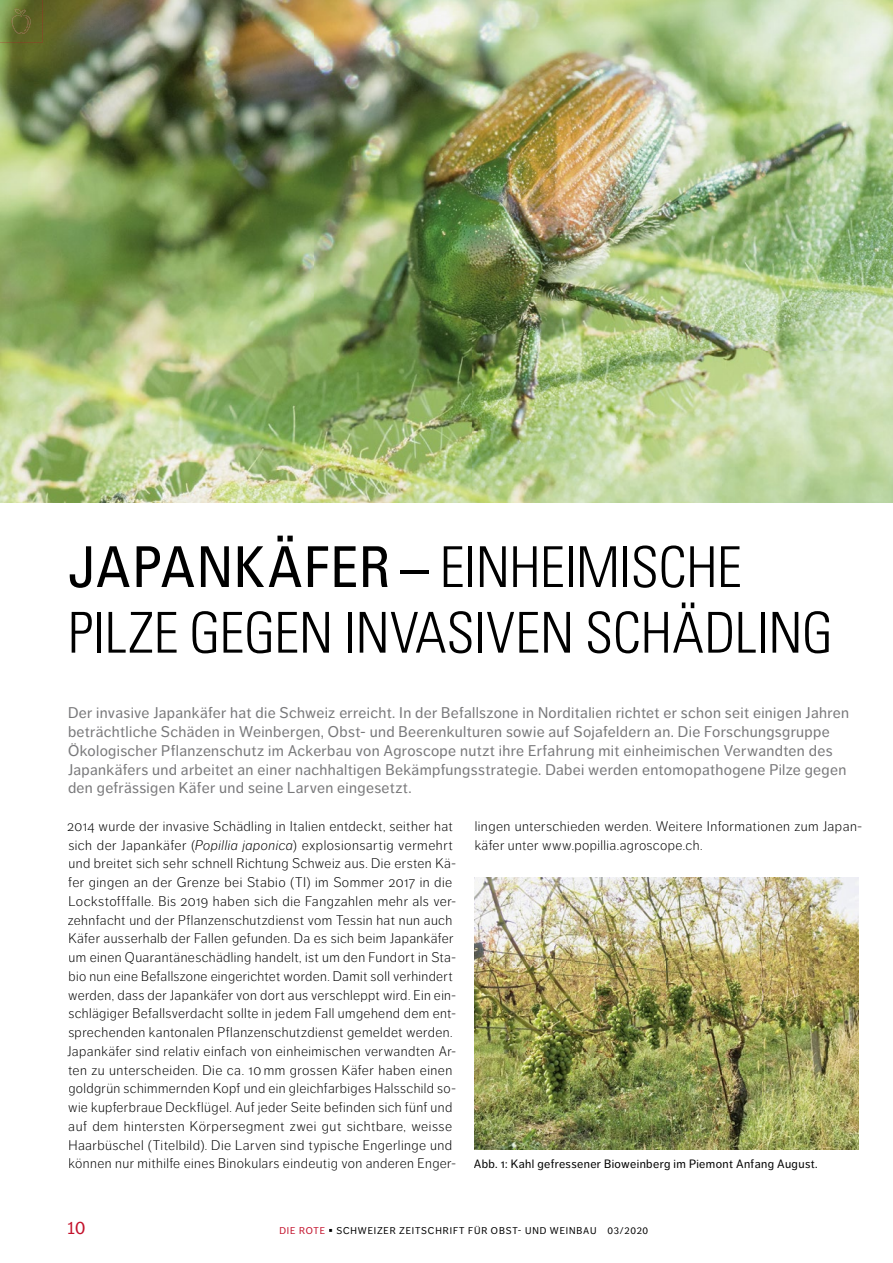
<style>
.page{position:relative;width:893px;height:1263px;background:#fff}
.page>*{position:absolute;margin:0;border:0;box-sizing:border-box;transform-origin:0 0}
.t1{font:300 condensed 56.4px/65.7px "Univers";letter-spacing:-.01em;color:#000}
.t2{font:18px "Dagny Pro";color:#c3112b}
.t3{font:15.3px/18.8px "Dagny Pro";letter-spacing:.02em;color:#79797b}
.t4{font:300 13.8px/18.8px "Dagny Pro";letter-spacing:.03em;color:#000}
.t5{font:12px "Dagny Pro";letter-spacing:.03em;color:#000}
.t6{font:9.75px "Dagny Pro";letter-spacing:.085em;color:#000}
.s1{font-weight:400}
.s2{font-style:italic}
.s3{color:#c3112b}
</style>
<div class="page">
<img style="left:0;top:0;width:893px;height:502px">
<img style="left:0;top:0;width:43px;height:43px">
<img style="left:68px;top:21px;width:60px;height:9px">
<svg style="left:12px;top:9px;width:19px;height:25px"></svg>
<img style="left:474px;top:877px;width:385px;height:272px">
<h1 class="t1" style="left:68px;top:534px;width:767px"><span class="s1">JAPANKÄFER –</span> EINHEIMISCHE<br>PILZE GEGEN INVASIVEN SCHÄDLING</h1>
<p class="t3" style="left:68px;top:704px;width:783px">Der invasive Japankäfer hat die Schweiz erreicht. In der Befallszone in Norditalien richtet er schon seit einigen Jahren beträchtliche Schäden in Weinbergen, Obst- und Beerenkulturen sowie auf Sojafeldern an. Die Forschungsgruppe Ökologischer Pflanzenschutz im Ackerbau von Agroscope nutzt ihre Erfahrung mit einheimischen Verwandten des Japankäfers und arbeitet an einer nachhaltigen Bekämpfungsstrategie. Dabei werden entomopathogene Pilze gegen den gefrässigen Käfer und seine Larven eingesetzt.</p>
<p class="t4" style="left:67px;top:817px;width:391px">2014 wurde der invasive Schädling in Italien entdeckt, seither hat sich der Japankäfer (<span class="s2">Popillia japonica</span>) explosionsartig vermehrt und breitet sich sehr schnell Richtung Schweiz aus. Die ersten Kä&shy;fer gingen an der Grenze bei Stabio (TI) im Sommer 2017 in die Lockstofffalle. Bis 2019 haben sich die Fangzahlen mehr als ver&shy;zehnfacht und der Pflanzenschutzdienst vom Tessin hat nun auch Käfer ausserhalb der Fallen gefunden. Da es sich beim Japankäfer um einen Quarantäneschädling handelt, ist um den Fundort in Sta&shy;bio nun eine Befallszone eingerichtet worden. Damit soll verhindert werden, dass der Japankäfer von dort aus verschleppt wird. Ein ein&shy;schlägiger Befallsverdacht sollte in jedem Fall umgehend dem ent&shy;sprechenden kantonalen Pflanzenschutzdienst gemeldet werden.<br>Japankäfer sind relativ einfach von einheimischen verwandten Ar&shy;ten zu unterscheiden. Die ca. 10 mm grossen Käfer haben einen goldgrün schimmernden Kopf und ein gleichfarbiges Halsschild so&shy;wie kupferbraue Deckflügel. Auf jeder Seite befinden sich fünf und auf dem hintersten Körpersegment zwei gut sichtbare, weisse Haarbüschel (Titelbild). Die Larven sind typische Engerlinge und können nur mithilfe eines Binokulars eindeutig von anderen Enger-</p>
<p class="t4" style="left:475px;top:817px;width:389px">lingen unterschieden werden. Weitere Informationen zum Japan&shy;käfer unter www.popillia.agroscope.ch.</p>
<p class="t5" style="left:474px;top:1157px;width:345px">Abb. 1: Kahl gefressener Bioweinberg im Piemont Anfang August.</p>
<h2 class="t2" style="left:66px;top:1217px;width:21px">10</h2>
<p class="t6" style="left:279px;top:1225px;width:370px"><span class="s3">DIE ROTE</span> SCHWEIZER ZEITSCHRIFT FÜR OBST- UND WEINBAU 03/2020</p>
</div>
